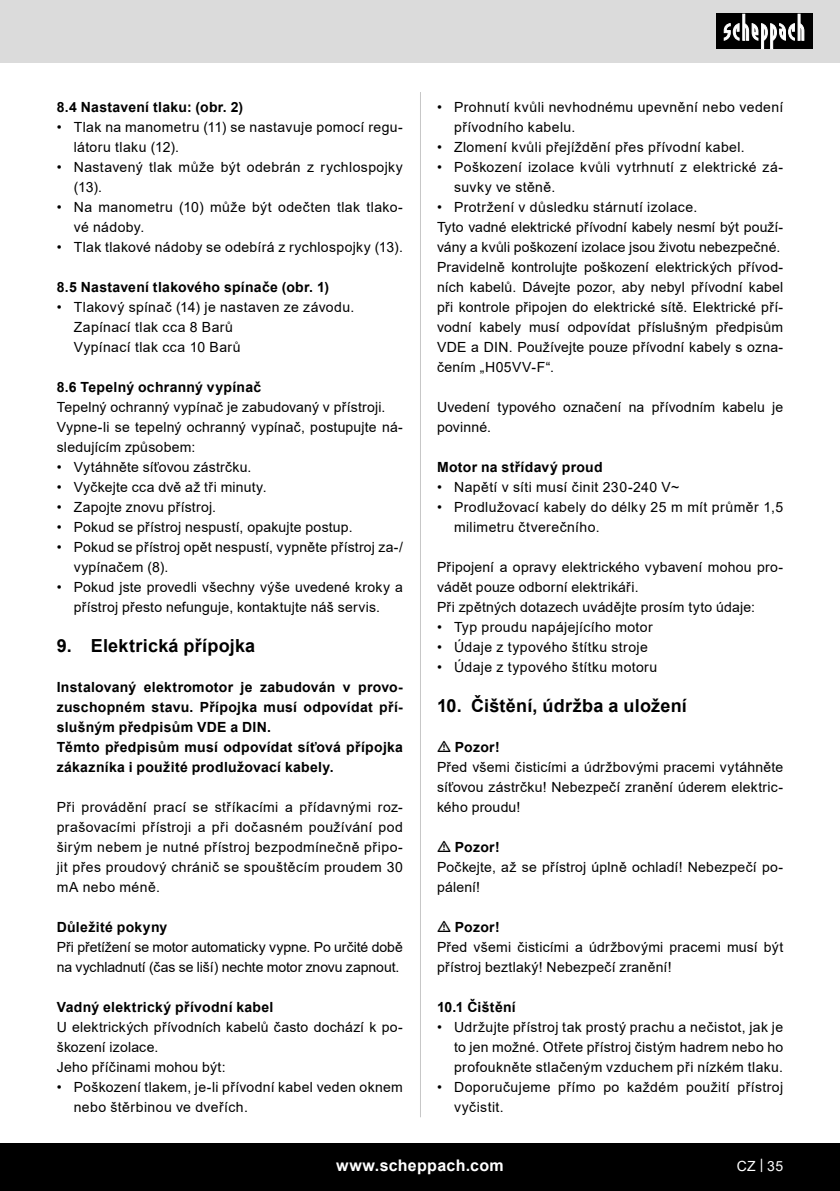
<style>
.page{position:relative;width:840px;height:1191px;background:#fff}
.page>*{position:absolute;margin:0;border:0;box-sizing:border-box;transform-origin:0 0}
.t1{font:700 18px "Arial";letter-spacing:.015em;color:#000}
.t2{font:700 16px "Arial";letter-spacing:.02em;color:#fff}
.Grundtext{font:14px/20px "Arial";letter-spacing:.02em;color:#000}
.Grundtext_Bold{font:700 14px/20px "Arial";letter-spacing:.02em;color:#000;text-align:justify}
.Grundtext-2{font:14px/20px "Arial";letter-spacing:-.005em;color:#000}
.t3{font:14px "Arial";color:#fff}
</style>
<div class="page">
<div style="left:0;top:0;width:839px;height:63px;background:#dbdbdb"></div>
<div style="left:0;top:1143px;width:839px;height:48px;background:#000"></div>
<div style="left:716px;top:14px;width:96px;height:35px;background:#000"></div>
<svg style="left:723px;top:14px;width:81px;height:35px"></svg>
<hr style="left:420px;top:92px;width:1px;height:1025px;background:#c7c7c7">
<p class="Grundtext_Bold" style="left:57px;top:97px;width:188px">8.4 Nastavení tlaku: (obr. 2)</p>
<p class="Grundtext" style="left:74px;top:117px;width:330px;text-indent:-17px">• Tlak na manometru (11) se nastavuje pomocí regu&shy;látoru tlaku (12).</p>
<p class="Grundtext" style="left:74px;top:157px;width:330px;text-indent:-17px">• Nastavený tlak může být odebrán z rychlospojky (13).</p>
<p class="Grundtext" style="left:74px;top:197px;width:330px;text-indent:-17px">• Na manometru (10) může být odečten tlak tlako&shy;vé nádoby.</p>
<p class="Grundtext" style="left:57px;top:237px;width:347px">• Tlak tlakové nádoby se odebírá z rychlospojky (13).</p>
<p class="Grundtext_Bold" style="left:57px;top:277px;width:273px">8.5 Nastavení tlakového spínače (obr. 1)</p>
<p class="Grundtext" style="left:74px;top:297px;width:282px;text-indent:-17px">• Tlakový spínač (14) je nastaven ze závodu.<br>Zapínací tlak cca 8 Barů<br>Vypínací tlak cca 10 Barů</p>
<p class="Grundtext_Bold" style="left:57px;top:377px;width:206px">8.6 Tepelný ochranný vypínač</p>
<p class="Grundtext" style="left:57px;top:397px;width:330px">Tepelný ochranný vypínač je zabudovaný v přístroji.</p>
<p class="Grundtext" style="left:57px;top:417px;width:347px">Vypne-li se tepelný ochranný vypínač, postupujte ná&shy;sledujícím způsobem:</p>
<p class="Grundtext" style="left:57px;top:457px;width:196px">• Vytáhněte síťovou zástrčku.</p>
<p class="Grundtext" style="left:57px;top:477px;width:211px">• Vyčkejte cca dvě až tři minuty.</p>
<p class="Grundtext" style="left:57px;top:497px;width:161px">• Zapojte znovu přístroj.</p>
<p class="Grundtext" style="left:57px;top:517px;width:297px">• Pokud se přístroj nespustí, opakujte postup.</p>
<p class="Grundtext" style="left:74px;top:537px;width:330px;text-indent:-17px">• Pokud se přístroj opět nespustí, vypněte přístroj za-/ vypínačem (8).</p>
<p class="Grundtext" style="left:57px;top:577px;width:347px;text-align:center">• Pokud jste provedli všechny výše uvedené kroky a přístroj přesto nefunguje, kontaktujte náš servis.</p>
<p class="t1" style="left:57px;top:633px;width:200px">9. Elektrická přípojka</p>
<p class="Grundtext_Bold" style="left:57px;top:677px;width:347px">Instalovaný elektromotor je zabudován v provo&shy;zuschopném stavu. Přípojka musí odpovídat pří&shy;slušným předpisům VDE a DIN.</p>
<p class="Grundtext_Bold" style="left:57px;top:737px;width:347px">Těmto předpisům musí odpovídat síťová přípojka zákazníka i použité prodlužovací kabely.</p>
<p class="Grundtext" style="left:57px;top:797px;width:347px;text-align:justify">Při provádění prací se stříkacími a přídavnými roz&shy;prašovacími přístroji a při dočasném používání pod širým nebem je nutné přístroj bezpodmínečně připo&shy;jit přes proudový chránič se spouštěcím proudem 30 mA nebo méně.</p>
<p class="Grundtext_Bold" style="left:57px;top:917px;width:112px">Důležité pokyny</p>
<p class="Grundtext-2" style="left:57px;top:937px;width:347px">Při přetížení se motor automaticky vypne. Po určité době na vychladnutí (čas se liší) nechte motor znovu zapnout.</p>
<p class="Grundtext_Bold" style="left:57px;top:997px;width:218px">Vadný elektrický přívodní kabel</p>
<p class="Grundtext" style="left:57px;top:1017px;width:347px">U elektrických přívodních kabelů často dochází k po&shy;škození izolace.</p>
<p class="Grundtext" style="left:57px;top:1057px;width:170px">Jeho příčinami mohou být:</p>
<p class="Grundtext" style="left:74px;top:1077px;width:330px;text-indent:-17px">• Poškození tlakem, je-li přívodní kabel veden oknem nebo štěrbinou ve dveřích.</p>
<p class="Grundtext" style="left:454px;top:97px;width:330px;text-indent:-17px">• Prohnutí kvůli nevhodnému upevnění nebo vedení přívodního kabelu.</p>
<p class="Grundtext" style="left:437px;top:137px;width:309px">• Zlomení kvůli přejíždění přes přívodní kabel.</p>
<p class="Grundtext" style="left:454px;top:157px;width:330px;text-indent:-17px">• Poškození izolace kvůli vytrhnutí z elektrické zá&shy;suvky ve stěně.</p>
<p class="Grundtext" style="left:437px;top:197px;width:262px">• Protržení v důsledku stárnutí izolace.</p>
<p class="Grundtext" style="left:437px;top:217px;width:347px">Tyto vadné elektrické přívodní kabely nesmí být použí&shy;vány a kvůli poškození izolace jsou životu nebezpečné.</p>
<p class="Grundtext" style="left:437px;top:257px;width:347px;text-align:justify">Pravidelně kontrolujte poškození elektrických přívod&shy;ních kabelů. Dávejte pozor, aby nebyl přívodní kabel při kontrole připojen do elektrické sítě. Elektrické pří&shy;vodní kabely musí odpovídat příslušným předpisům VDE a DIN. Používejte pouze přívodní kabely s ozna&shy;čením „H05VV-F“.</p>
<p class="Grundtext" style="left:437px;top:397px;width:347px">Uvedení typového označení na přívodním kabelu je povinné.</p>
<p class="Grundtext_Bold" style="left:437px;top:457px;width:167px">Motor na střídavý proud</p>
<p class="Grundtext" style="left:437px;top:477px;width:244px">• Napětí v síti musí činit 230-240 V~</p>
<p class="Grundtext" style="left:454px;top:497px;width:330px;text-indent:-17px">• Prodlužovací kabely do délky 25 m mít průměr 1,5 milimetru čtverečního.</p>
<p class="Grundtext" style="left:437px;top:557px;width:347px">Připojení a opravy elektrického vybavení mohou pro&shy;vádět pouze odborní elektrikáři.</p>
<p class="Grundtext" style="left:437px;top:597px;width:319px">Při zpětných dotazech uvádějte prosím tyto údaje:</p>
<p class="Grundtext" style="left:437px;top:617px;width:217px">• Typ proudu napájejícího motor</p>
<p class="Grundtext" style="left:437px;top:637px;width:212px">• Údaje z typového štítku stroje</p>
<p class="Grundtext" style="left:437px;top:657px;width:222px">• Údaje z typového štítku motoru</p>
<p class="t1" style="left:437px;top:693px;width:251px">10. Čištění, údržba a uložení</p>
<p class="Grundtext_Bold" style="left:454px;top:737px;width:46px">Pozor!</p>
<p class="Grundtext" style="left:437px;top:757px;width:347px;text-align:justify">Před všemi čisticími a údržbovými pracemi vytáhněte síťovou zástrčku! Nebezpečí zranění úderem elektric&shy;kého proudu!</p>
<p class="Grundtext_Bold" style="left:454px;top:837px;width:46px">Pozor!</p>
<p class="Grundtext" style="left:437px;top:857px;width:347px">Počkejte, až se přístroj úplně ochladí! Nebezpečí po&shy;pálení!</p>
<p class="Grundtext_Bold" style="left:454px;top:917px;width:46px">Pozor!</p>
<p class="Grundtext" style="left:437px;top:937px;width:347px">Před všemi čisticími a údržbovými pracemi musí být přístroj beztlaký! Nebezpečí zranění!</p>
<p class="Grundtext_Bold" style="left:437px;top:997px;width:80px">10.1 Čištění</p>
<p class="Grundtext" style="left:454px;top:1017px;width:330px;text-align:justify;text-indent:-17px">• Udržujte přístroj tak prostý prachu a nečistot, jak je to jen možné. Otřete přístroj čistým hadrem nebo ho profoukněte stlačeným vzduchem při nízkém tlaku.</p>
<p class="Grundtext" style="left:454px;top:1077px;width:330px;text-indent:-17px">• Doporučujeme přímo po každém použití přístroj vyčistit.</p>
<p class="t2" style="left:336px;top:1154px;width:169px">www.scheppach.com</p>
<p class="t3" style="left:736px;top:1156px;width:48px">CZ | 35</p>
</div>
